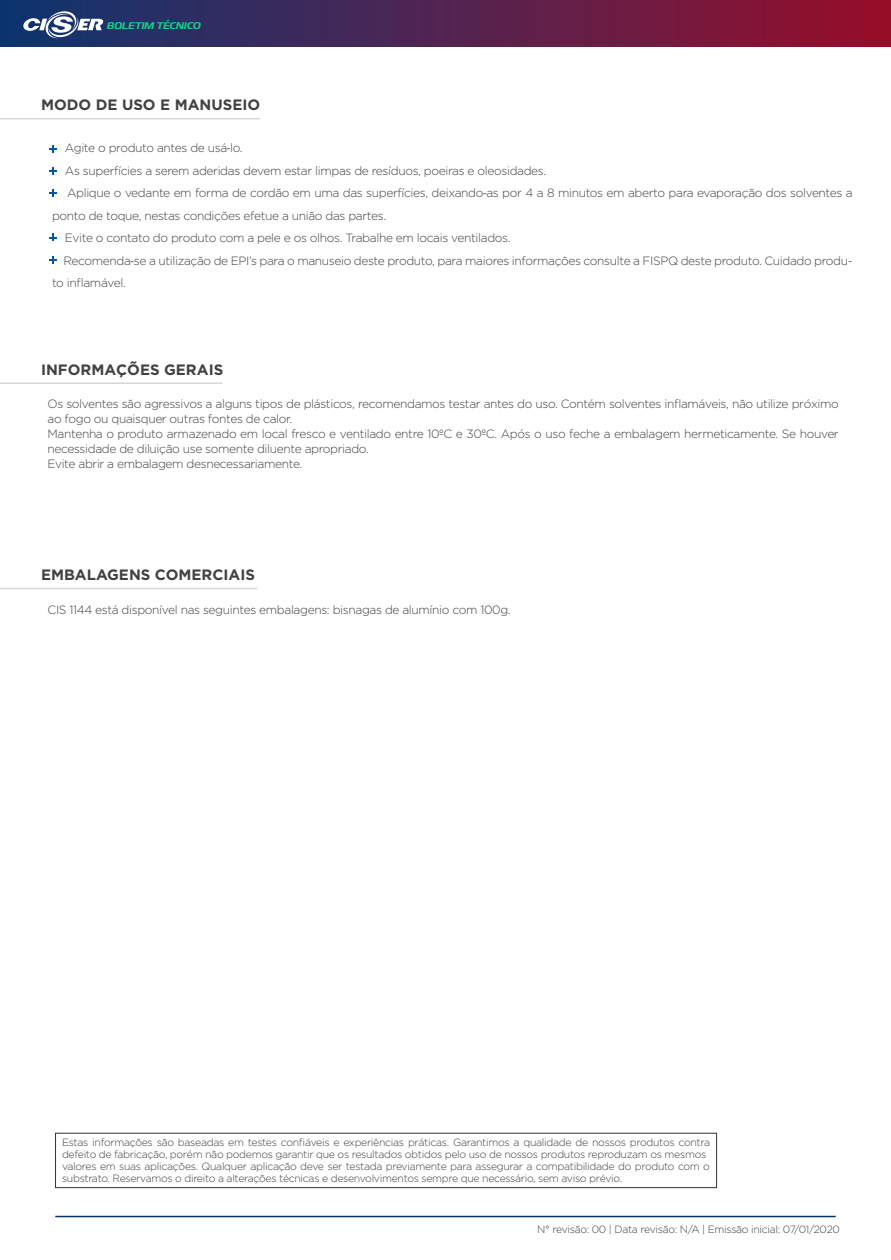
<style>
.page{position:relative;width:891px;height:1260px;background:#fff}
.page>*{position:absolute;margin:0;border:0;box-sizing:border-box;transform-origin:0 0}
.t1{font:700 15px "Gotham Pro";color:#434040}
.t2{font:300 12px/15px "Gotham Pro";letter-spacing:-.03em;color:#434040}
.t3{font:300 10.5px/12px "Gotham Pro";letter-spacing:-.03em;color:#434040}
.t4{font:italic 700 9.6px "Magistral W01";color:#13d384}
.s1{font-family:"Myriad Pro";font-weight:400}
</style>
<div class="page">
<div style="left:0;top:0;width:891px;height:46px;background:linear-gradient(to right,#0e3772,#970f2b)"></div>
<svg style="left:23px;top:10px;width:81px;height:28px"></svg>
<hr style="left:55px;top:1216px;width:781px;height:1px;background:#003670">
<hr style="left:0;top:118px;width:260px;height:1px;background:#d6d7dc">
<hr style="left:0;top:382px;width:223px;height:2px;background:#d6d7dc">
<hr style="left:0;top:588px;width:257px;height:1px;background:#d6d7dc">
<div style="left:55px;top:1133px;width:662px;height:55px;border:1px solid #353435"></div>
<svg style="left:49px;top:145px;width:8px;height:8px"></svg>
<svg style="left:49px;top:189px;width:8px;height:8px"></svg>
<svg style="left:49px;top:234px;width:8px;height:7px"></svg>
<svg style="left:49px;top:167px;width:8px;height:8px"></svg>
<svg style="left:49px;top:256px;width:8px;height:8px"></svg>
<p class="t4" style="left:107px;top:19px;width:95px">BOLETIM TÉCNICO</p>
<p class="t1" style="left:41px;top:96px;width:221px">MODO DE USO E MANUSEIO</p>
<p class="t2" style="left:65px;top:141px;width:179px">Agite o produto antes de usá<span class="s1">‐</span>lo.</p>
<p class="t2" style="left:65px;top:163px;width:483px">As superfícies a serem aderidas devem estar limpas de resíduos, poeiras e oleosidades.</p>
<p class="t2" style="left:67px;top:186px;width:787px">Aplique o vedante em forma de cordão em uma das superfícies, deixando<span class="s1">‐</span>as por 4 a 8 minutos em aberto para evaporação dos solventes a</p>
<p class="t2" style="left:52px;top:208px;width:336px">ponto de toque, nestas condições efetue a união das partes.</p>
<p class="t2" style="left:65px;top:231px;width:447px">Evite o contato do produto com a pele e os olhos. Trabalhe em locais ventilados.</p>
<p class="t2" style="left:63px;top:253px;width:791px">Recomenda<span class="s1">‐</span>se a utilização de EPI’s para o manuseio deste produto, para maiores informações consulte a FISPQ deste produto. Cuidado produ-</p>
<p class="t2" style="left:52px;top:276px;width:75px">to inflamável.</p>
<p class="t1" style="left:41px;top:361px;width:184px">INFORMAÇÕES GERAIS</p>
<p class="t2" style="left:48px;top:396px;width:793px">Os solventes são agressivos a alguns tipos de plásticos, recomendamos testar antes do uso. Contém solventes inflamáveis, não utilize próximo ao fogo ou quaisquer outras fontes de calor.<br>Mantenha o produto armazenado em local fresco e ventilado entre 10ºC e 30ºC. Após o uso feche a embalagem hermeticamente. Se houver necessidade de diluição use somente diluente apropriado.<br>Evite abrir a embalagem desnecessariamente.</p>
<p class="t1" style="left:41px;top:566px;width:216px">EMBALAGENS COMERCIAIS</p>
<p class="t2" style="left:48px;top:603px;width:465px">CIS 1144 está disponível nas seguintes embalagens: bisnagas de alumínio com 100g.</p>
<p class="t3" style="left:62px;top:1137px;width:650px">Estas informações são baseadas em testes confiáveis e experiências práticas. Garantimos a qualidade de nossos produtos contra defeito de fabricação, porém não podemos garantir que os resultados obtidos pelo uso de nossos produtos reproduzam os mesmos valores em suas aplicações. Qualquer aplicação deve ser testada previamente para assegurar a compatibilidade do produto com o substrato. Reservamos o direito a alterações técnicas e desenvolvimentos sempre que necessário, sem aviso prévio.</p>
<p class="t3" style="left:537px;top:1223px;width:304px">N° revisão: 00 | Data revisão: N/A | Emissão inicial: 07/01/2020</p>
</div>
